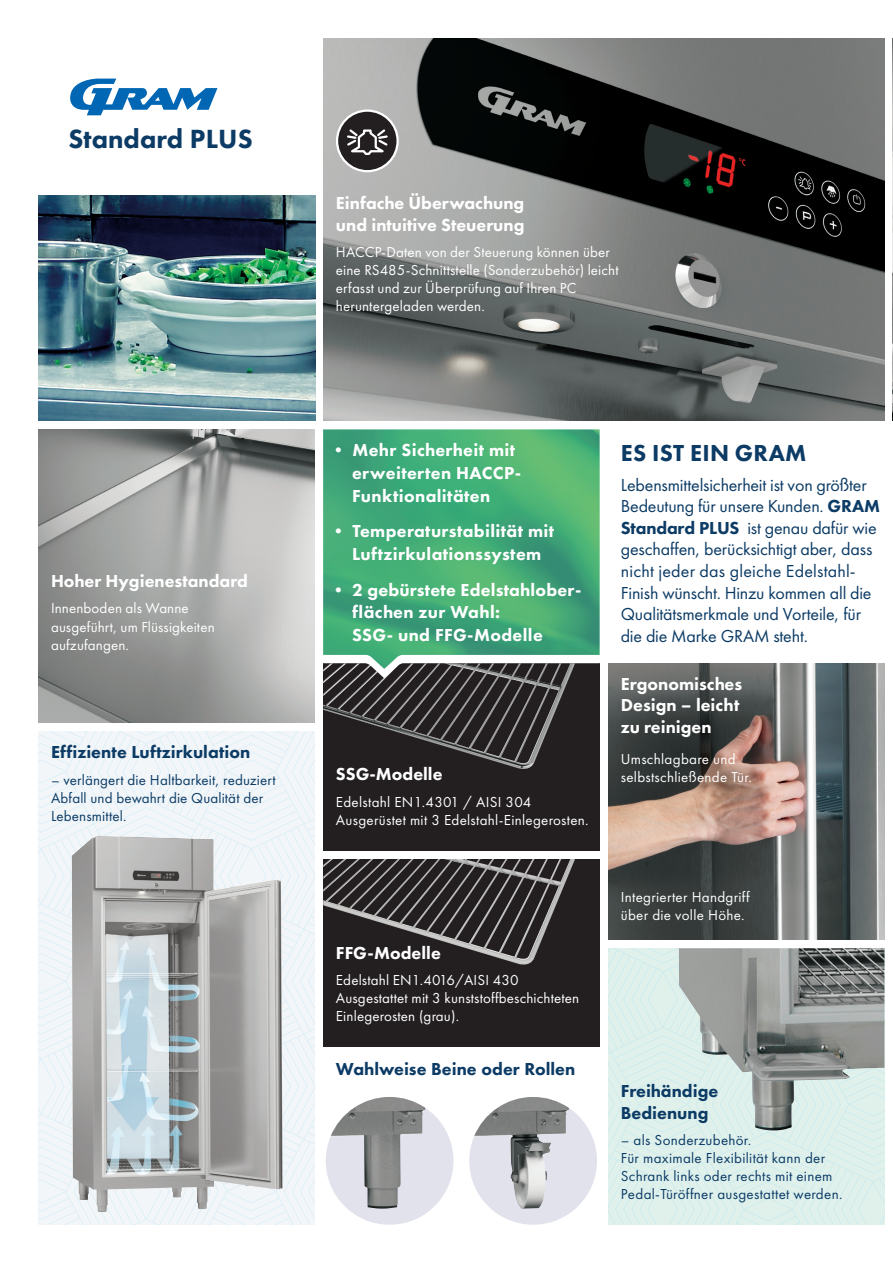
<style>
.page{position:relative;width:893px;height:1263px;background:#fff}
.page>*{position:absolute;margin:0;border:0;box-sizing:border-box;transform-origin:0 0}
.t1{font:800 27.3px "Futura PT";color:#0c3b65}
.t2{font:800 24px "Futura PT";letter-spacing:.01em;color:#0c3b65}
.t3{font:800 18px/22.8px "Futura PT";letter-spacing:.01em;color:#fff}
.t4{font:18px/21.6px "Futura PT";letter-spacing:-.01em;color:#0c3b65}
.t5{font:800 18px/21.6px "Futura PT";color:#0c3b65}
.t6{font:15px/18px "Futura PT";letter-spacing:.01em;color:#fff}
.t7{font:15px/18px "Futura PT";letter-spacing:.02em;color:#0c3b65}
.s1{font-weight:800}
</style>
<div class="page">
<svg style="left:38px;top:731px;width:277px;height:40px"></svg>
<svg style="left:38px;top:771px;width:108px;height:454px;fill:#f2f6f9"></svg>
<svg style="left:146px;top:771px;width:169px;height:454px;fill:#f2f6f9"></svg>
<hr style="left:892px;top:38px;width:1px;height:383px;background:#0c3b65">
<img style="left:38px;top:429px;width:277px;height:294px">
<img style="left:72px;top:835px;width:211px;height:377px">
<img style="left:323px;top:38px;width:561px;height:383px">
<svg style="left:70px;top:79px;width:147px;height:36px"></svg>
<svg style="left:608px;top:948px;width:276px;height:277px;background:#ddf0eb"></svg>
<img style="left:608px;top:663px;width:276px;height:277px">
<img style="left:39px;top:196px;width:276px;height:225px">
<div style="left:323px;top:663px;width:277px;height:187px;background:#231f20"></div>
<div style="left:323px;top:859px;width:277px;height:187px;background:#231f20"></div>
<img style="left:323px;top:678px;width:246px;height:91px">
<img style="left:323px;top:859px;width:252px;height:105px">
<div style="left:326px;top:1097px;width:127px;height:128px;background:#e1e2ec;border-radius:50%"></div>
<img style="left:331px;top:1097px;width:94px;height:112px">
<div style="left:469px;top:1097px;width:128px;height:128px;background:#e1e2ec;border-radius:50%"></div>
<img style="left:474px;top:1097px;width:95px;height:112px">
<img style="left:679px;top:948px;width:205px;height:182px">
<svg style="left:323px;top:669px;width:250px;height:9px"></svg>
<img style="left:323px;top:429px;width:277px;height:240px">
<div style="left:337px;top:111px;width:61px;height:60px;background:#231f20;border-radius:50%"></div>
<div style="left:336px;top:109px;width:63px;height:63px;border:2px solid #fff;border-radius:50%"></div>
<svg style="left:347px;top:129px;width:41px;height:26px"></svg>
<h1 class="t1" style="left:69px;top:121px;width:186px">Standard PLUS</h1>
<p class="t3" style="left:51px;top:569px;width:199px">Hoher Hygienestandard</p>
<p class="t6" style="left:51px;top:599px;width:165px">Innenboden als Wanne ausgeführt, um Flüssigkeiten aufzufangen.</p>
<p class="t5" style="left:51px;top:741px;width:201px">Effiziente Luftzirkulation</p>
<p class="t7" style="left:51px;top:770px;width:226px">– verlängert die Haltbarkeit, reduziert<br>Abfall und bewahrt die Qualität der<br>Lebensmittel.</p>
<p class="t3" style="left:336px;top:192px;width:190px;line-height:21.6px">Einfache Überwachung und intuitive Steuerung</p>
<p class="t6" style="left:336px;top:243px;width:284px">HACCP-Daten von der Steuerung können über eine RS485-Schnittstelle (Sonderzubehör) leicht erfasst und zur Überprüfung auf Ihren PC heruntergeladen werden.</p>
<p class="t3" style="left:352px;top:438px;width:171px;text-indent:-22px">• Mehr Sicherheit mit erweiterten HACCP-<br>Funktionalitäten</p>
<p class="t3" style="left:330px;top:519px;width:226px;text-align:center">• Temperaturstabilität mit<br>Luftzirkulationssystem</p>
<p class="t3" style="left:352px;top:578px;width:231px;text-indent:-22px">• 2 gebürstete Edelstahlober&shy;flächen zur Wahl:<br>SSG- und FFG-Modelle</p>
<p class="t3" style="left:336px;top:762px;width:108px">SSG-Modelle</p>
<p class="t6" style="left:336px;top:793px;width:254px">Edelstahl EN1.4301 / AISI 304<br>Ausgerüstet mit 3 Edelstahl-Einlegerosten.</p>
<p class="t3" style="left:336px;top:941px;width:106px">FFG-Modelle</p>
<p class="t6" style="left:336px;top:971px;width:245px">Edelstahl EN1.4016/AISI 430<br>Ausgestattet mit 3 kunststoffbeschichteten<br>Einlegerosten (grau).</p>
<p class="t5" style="left:336px;top:1057px;width:241px">Wahlweise Beine oder Rollen</p>
<h2 class="t2" style="left:621px;top:438px;width:187px">ES IST EIN GRAM</h2>
<p class="t4" style="left:621px;top:474px;width:261px">Lebensmittelsicherheit ist von größter Bedeutung für unsere Kunden. <span class="s1">GRAM Standard PLUS</span> ist genau dafür wie geschaffen, berücksichtigt aber, dass nicht jeder das gleiche Edelstahl-Finish wünscht. Hinzu kommen all die Qualitätsmerkmale und Vorteile, für die die Marke GRAM steht.</p>
<p class="t3" style="left:621px;top:673px;width:123px;line-height:21.6px">Ergonomisches<br>Design – leicht zu reinigen</p>
<p class="t6" style="left:621px;top:750px;width:132px">Umschlagbare und selbstschließende Tür.</p>
<p class="t6" style="left:621px;top:887px;width:130px">Integrierter Handgriff über die volle Höhe.</p>
<p class="t5" style="left:621px;top:1080px;width:99px">Freihändige<br>Bedienung</p>
<p class="t7" style="left:621px;top:1131px;width:223px">– als Sonderzubehör.<br>Für maximale Flexibilität kann der Schrank links oder rechts mit einem Pedal-Türöffner ausgestattet werden.</p>
</div>
